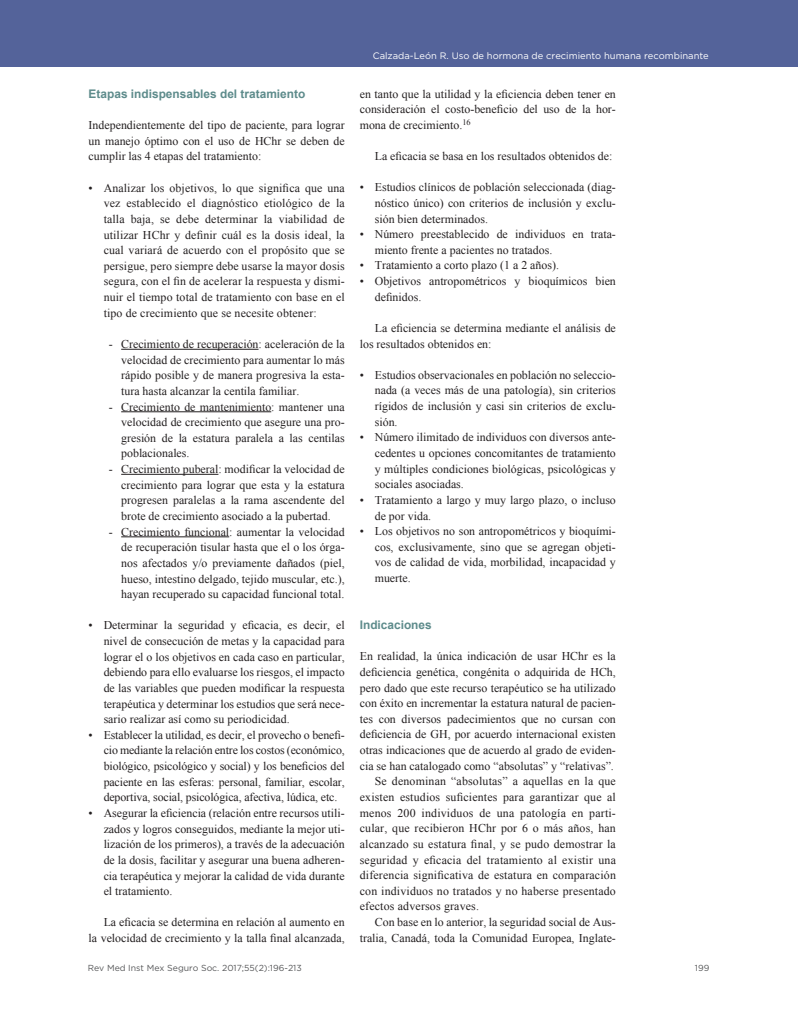
<style>
.page{position:relative;width:798px;height:1028px;background:#fff}
.page>*{position:absolute;margin:0;border:0;box-sizing:border-box;transform-origin:0 0}
.t1{font:11.88px/15.6px "Times New Roman";color:#231f20;text-align:justify}
.t2{font:700 11.88px "Arial";color:#5d8b8b}
.t3{font:9.38px "Gotham";color:#fff}
.t4{font:8.75px "Gotham";color:#57585a}
</style>
<div class="page">
<div style="left:0;top:0;width:797px;height:66px;background:#54639a"></div>
<hr style="left:121px;top:349px;width:137px;height:1px;background:#231f20">
<hr style="left:121px;top:411px;width:150px;height:1px;background:#231f20">
<hr style="left:121px;top:474px;width:97px;height:1px;background:#231f20">
<hr style="left:121px;top:536px;width:108px;height:1px;background:#231f20">
<p class="t2" style="left:89px;top:86px;width:218px">Etapas indispensables del tratamiento</p>
<p class="t1" style="left:89px;top:117px;width:257px">Independientemente del tipo de paciente, para lograr un manejo óptimo con el uso de HChr se deben de cumplir las 4 etapas del tratamiento:</p>
<p class="t1" style="left:104px;top:180px;width:242px;text-indent:-15px">• Analizar los objetivos, lo que significa que una vez establecido el diagnóstico etiológico de la talla baja, se debe determinar la viabilidad de utilizar HChr y definir cuál es la dosis ideal, la cual variará de acuerdo con el propósito que se persigue, pero siempre debe usarse la mayor dosis segura, con el fin de acelerar la respuesta y dismi&shy;nuir el tiempo total de tratamiento con base en el tipo de crecimiento que se necesite obtener:</p>
<p class="t1" style="left:121px;top:336px;width:225px;text-indent:-13px">- Crecimiento de recuperación: aceleración de la velocidad de crecimiento para aumentar lo más rápido posible y de manera progresiva la esta&shy;tura hasta alcanzar la centila familiar.</p>
<p class="t1" style="left:121px;top:398px;width:225px;text-indent:-13px">- Crecimiento de mantenimiento: mantener una velocidad de crecimiento que asegure una pro&shy;gresión de la estatura paralela a las centilas poblacionales.</p>
<p class="t1" style="left:121px;top:461px;width:225px;text-indent:-13px">- Crecimiento puberal: modificar la velocidad de crecimiento para lograr que esta y la estatura progresen paralelas a la rama ascendente del brote de crecimiento asociado a la pubertad.</p>
<p class="t1" style="left:121px;top:523px;width:225px;text-indent:-13px">- Crecimiento funcional: aumentar la velocidad de recuperación tisular hasta que el o los órga&shy;nos afectados y/o previamente dañados (piel, hueso, intestino delgado, tejido muscular, etc.), hayan recuperado su capacidad funcional total.</p>
<p class="t1" style="left:104px;top:617px;width:242px;text-indent:-15px">• Determinar la seguridad y eficacia, es decir, el nivel de consecución de metas y la capacidad para lograr el o los objetivos en cada caso en particular, debiendo para ello evaluarse los riesgos, el impacto de las variables que pueden modificar la respuesta terapéutica y determinar los estudios que será nece&shy;sario realizar así como su periodicidad.</p>
<p class="t1" style="left:104px;top:727px;width:242px;text-indent:-15px">• Establecer la utilidad, es decir, el provecho o benefi&shy;cio mediante la relación entre los costos (económico, biológico, psicológico y social) y los beneficios del paciente en las esferas: personal, familiar, escolar, deportiva, social, psicológica, afectiva, lúdica, etc.</p>
<p class="t1" style="left:104px;top:805px;width:242px;text-indent:-15px">• Asegurar la eficiencia (relación entre recursos utili&shy;zados y logros conseguidos, mediante la mejor uti&shy;lización de los primeros), a través de la adecuación de la dosis, facilitar y asegurar una buena adheren&shy;cia terapéutica y mejorar la calidad de vida durante el tratamiento.</p>
<p class="t1" style="left:89px;top:914px;width:257px;text-align:right">La eficacia se determina en relación al aumento en<br>la velocidad de crecimiento y la talla final alcanzada,</p>
<p class="t4" style="left:88px;top:962px;width:215px">Rev Med Inst Mex Seguro Soc. 2017;55(2):196-213</p>
<p class="t3" style="left:372px;top:49px;width:337px">Calzada-León R. Uso de hormona de crecimiento humana recombinante</p>
<p class="t1" style="left:359px;top:86px;width:257px">en tanto que la utilidad y la eficiencia deben tener en consideración el costo-beneficio del uso de la hor&shy;mona de crecimiento.<sup>16</sup></p>
<p class="t1" style="left:374px;top:148px;width:239px">La eficacia se basa en los resultados obtenidos de:</p>
<p class="t1" style="left:374px;top:179px;width:242px;text-indent:-15px">• Estudios clínicos de población seleccionada (diag&shy;nóstico único) con criterios de inclusión y exclu&shy;sión bien determinados.</p>
<p class="t1" style="left:374px;top:226px;width:242px;text-indent:-15px">• Número preestablecido de individuos en trata&shy;miento frente a pacientes no tratados.</p>
<p class="t1" style="left:359px;top:257px;width:201px">• Tratamiento a corto plazo (1 a 2 años).</p>
<p class="t1" style="left:374px;top:273px;width:242px;text-indent:-15px">• Objetivos antropométricos y bioquímicos bien definidos.</p>
<p class="t1" style="left:359px;top:320px;width:257px;text-indent:15px">La eficiencia se determina mediante el análisis de los resultados obtenidos en:</p>
<p class="t1" style="left:374px;top:367px;width:242px;text-indent:-15px">• Estudios observacionales en población no seleccio&shy;nada (a veces más de una patología), sin criterios rígidos de inclusión y casi sin criterios de exclu&shy;sión.</p>
<p class="t1" style="left:374px;top:429px;width:242px;text-indent:-15px">• Número ilimitado de individuos con diversos ante&shy;cedentes u opciones concomitantes de tratamiento y múltiples condiciones biológicas, psicológicas y sociales asociadas.</p>
<p class="t1" style="left:374px;top:492px;width:242px;text-indent:-15px">• Tratamiento a largo y muy largo plazo, o incluso de por vida.</p>
<p class="t1" style="left:374px;top:523px;width:242px;text-indent:-15px">• Los objetivos no son antropométricos y bioquími&shy;cos, exclusivamente, sino que se agregan objeti&shy;vos de calidad de vida, morbilidad, incapacidad y muerte.</p>
<p class="t2" style="left:359px;top:617px;width:73px">Indicaciones</p>
<p class="t1" style="left:359px;top:648px;width:257px">En realidad, la única indicación de usar HChr es la</p>
<p class="t1" style="left:359px;top:664px;width:257px">deficiencia genética, congénita o adquirida de HCh,</p>
<p class="t1" style="left:359px;top:679px;width:257px">pero dado que este recurso terapéutico se ha utilizado</p>
<p class="t1" style="left:359px;top:695px;width:257px">con éxito en incrementar la estatura natural de pacien-</p>
<p class="t1" style="left:359px;top:711px;width:257px">tes con diversos padecimientos que no cursan con</p>
<p class="t1" style="left:359px;top:726px;width:257px">deficiencia de GH, por acuerdo internacional existen</p>
<p class="t1" style="left:359px;top:742px;width:257px">otras indicaciones que de acuerdo al grado de eviden-</p>
<p class="t1" style="left:359px;top:757px;width:255px">cia se han catalogado como “absolutas” y “relativas”.</p>
<p class="t1" style="left:374px;top:773px;width:242px">Se denominan “absolutas” a aquellas en la que</p>
<p class="t1" style="left:359px;top:789px;width:257px">existen estudios suficientes para garantizar que al</p>
<p class="t1" style="left:359px;top:804px;width:257px">menos 200 individuos de una patología en parti-</p>
<p class="t1" style="left:359px;top:820px;width:257px">cular, que recibieron HChr por 6 o más años, han</p>
<p class="t1" style="left:359px;top:836px;width:257px">alcanzado su estatura final, y se pudo demostrar la</p>
<p class="t1" style="left:359px;top:851px;width:257px">seguridad y eficacia del tratamiento al existir una</p>
<p class="t1" style="left:359px;top:867px;width:257px">diferencia significativa de estatura en comparación</p>
<p class="t1" style="left:359px;top:882px;width:257px">con individuos no tratados y no haberse presentado</p>
<p class="t1" style="left:359px;top:898px;width:121px">efectos adversos graves.</p>
<p class="t1" style="left:374px;top:914px;width:242px">Con base en lo anterior, la seguridad social de Aus-</p>
<p class="t1" style="left:359px;top:929px;width:257px">tralia, Canadá, toda la Comunidad Europea, Inglate-</p>
<p class="t4" style="left:694px;top:962px;width:16px">199</p>
</div>
